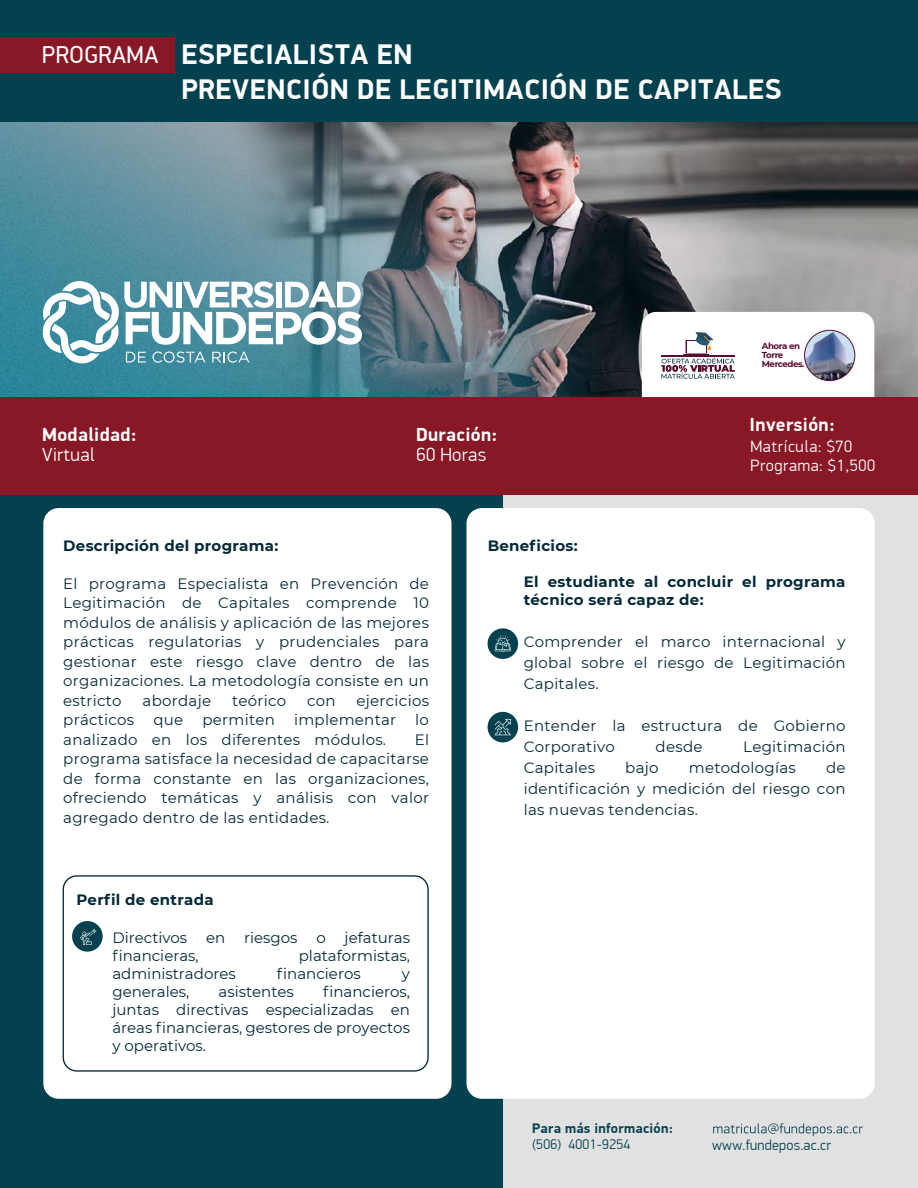
<style>
.page{position:relative;width:918px;height:1188px;background:#fff}
.page>*{position:absolute;margin:0;border:0;box-sizing:border-box;transform-origin:0 0}
.t1{font:700 28.5px/34.3px "PF Din Display Pro";letter-spacing:.02em;color:#fff}
.t2{font:700 19.05px "PF Din Display Pro";letter-spacing:.02em;color:#fff}
.t3{font:300 19.05px "PF Din Display Pro";letter-spacing:.02em;color:#fff}
.t4{font:300 16.5px/19.8px "PF Din Display Pro";letter-spacing:.04em;color:#fff}
.t5{font:15px/19.5px "Montserrat";letter-spacing:.02em;color:#042937;text-align:justify}
.t6{font:700 15px/18px "Montserrat";letter-spacing:.02em;color:#042937}
.t7{font:15px "Montserrat";color:#042937}
.t8{font:300 14.55px "PF Din Display Pro";letter-spacing:.02em;color:#04414f}
.t9{font:700 13.95px "PF Din Display Pro";letter-spacing:.02em;color:#04414f}
.t10{font:300 13.95px "PF Din Display Pro";letter-spacing:.02em;color:#04414f}
.t11{font:700 8.7px/8.7px "Montserrat";letter-spacing:-.05em;color:#5c0a32}
.s1{font-weight:400;font-size:24.45px}
</style>
<div class="page">
<div style="left:0;top:10px;width:918px;height:1178px;background:#e1e1e1"></div>
<img style="left:0;top:121px;width:918px;height:276px">
<div style="left:0;top:0;width:918px;height:121px;background:#04414f"></div>
<div style="left:0;top:37px;width:175px;height:35px;background:#881825"></div>
<div style="left:0;top:429px;width:503px;height:759px;background:#04414f"></div>
<svg style="left:42px;top:281px;width:320px;height:83px;background:#90b8c3"></svg>
<div style="left:43px;top:508px;width:408px;height:591px;background:#fff;border-radius:15px"></div>
<div style="left:467px;top:508px;width:408px;height:591px;background:#fff;border-radius:15px"></div>
<div style="left:63px;top:875px;width:366px;height:197px;border:1px solid #042937;border-radius:14px"></div>
<div style="left:72px;top:921px;width:31px;height:31px;background:#04414f;border-radius:50%"></div>
<svg style="left:80px;top:929px;width:17px;height:16px"></svg>
<div style="left:642px;top:312px;width:232px;height:114px;background:#fff;border-radius:14px"></div>
<svg style="left:661px;top:332px;width:74px;height:47px"></svg>
<img style="left:805px;top:331px;width:50px;height:50px">
<div style="left:804px;top:330px;width:51px;height:51px;border:1px solid #5c0a32;border-radius:50%"></div>
<div style="left:0;top:397px;width:918px;height:98px;background:#881825"></div>
<div style="left:488px;top:628px;width:30px;height:31px;background:#04414f;border-radius:50%"></div>
<svg style="left:495px;top:636px;width:16px;height:16px"></svg>
<div style="left:488px;top:712px;width:30px;height:30px;background:#04414f;border-radius:50%"></div>
<svg style="left:495px;top:719px;width:16px;height:16px"></svg>
<svg style="left:713px;top:1123px;width:150px;height:13px"></svg>
<h1 class="t1" style="left:181px;top:38px;width:602px;text-indent:-139px"><span class="s1">PROGRAMA</span> ESPECIALISTA EN<br>PREVENCIÓN DE LEGITIMACIÓN DE CAPITALES</h1>
<p class="t2" style="left:416px;top:423px;width:83px">Duración:</p>
<p class="t2" style="left:42px;top:423px;width:96px">Modalidad:</p>
<p class="t3" style="left:42px;top:443px;width:54px">Virtual</p>
<p class="t3" style="left:417px;top:444px;width:71px">60 Horas</p>
<p class="t11" style="left:762px;top:342px;width:44px">Ahora en<br>Torre<br>Mercedes.</p>
<p class="t2" style="left:750px;top:413px;width:87px">Inversión:</p>
<p class="t4" style="left:750px;top:436px;width:126px">Matrícula: $70<br>Programa: $1,500</p>
<p class="t6" style="left:63px;top:536px;width:217px">Descripción del programa:</p>
<p class="t5" style="left:63px;top:573px;width:367px">El programa Especialista en Prevención de Legitimación de Capitales comprende 10 módulos de análisis y aplicación de las mejores prácticas regulatorias y prudenciales para gestionar este riesgo clave dentro de las organizaciones. La metodología consiste en un estricto</p>
<p class="t5" style="left:143px;top:690px;width:70px">abordaje</p>
<p class="t5" style="left:232px;top:690px;width:56px">teórico</p>
<p class="t5" style="left:307px;top:690px;width:30px">con</p>
<p class="t5" style="left:357px;top:690px;width:74px">ejercicios</p>
<p class="t5" style="left:63px;top:710px;width:73px">prácticos</p>
<p class="t5" style="left:153px;top:710px;width:31px">que</p>
<p class="t5" style="left:202px;top:710px;width:74px">permiten</p>
<p class="t5" style="left:294px;top:710px;width:104px">implementar</p>
<p class="t5" style="left:415px;top:710px;width:15px">lo</p>
<p class="t5" style="left:63px;top:729px;width:324px">analizado en los diferentes módulos.</p>
<p class="t5" style="left:63px;top:729px;width:367px;text-indent:351px">El programa satisface la necesidad de capacitarse de forma constante en las organizaciones, ofreciendo temáticas y análisis con valor agregado dentro de las entidades.</p>
<p class="t6" style="left:76px;top:890px;width:139px">Perfil de entrada</p>
<p class="t7" style="left:112px;top:928px;width:76px">Directivos</p>
<p class="t5" style="left:206px;top:928px;width:21px">en</p>
<p class="t7" style="left:244px;top:928px;width:55px">riesgos</p>
<p class="t5" style="left:316px;top:928px;width:11px">o</p>
<p class="t7" style="left:345px;top:928px;width:67px">jefaturas</p>
<p class="t7" style="left:112px;top:946px;width:88px">financieras,</p>
<p class="t7" style="left:299px;top:946px;width:113px">plataformistas,</p>
<p class="t7" style="left:112px;top:964px;width:125px">administradores</p>
<p class="t7" style="left:277px;top:964px;width:85px">financieros</p>
<p class="t5" style="left:402px;top:964px;width:10px">y</p>
<p class="t7" style="left:112px;top:982px;width:79px">generales,</p>
<p class="t7" style="left:219px;top:982px;width:77px">asistentes</p>
<p class="t5" style="left:112px;top:982px;width:299px;line-height:18px;text-indent:211px">financieros, juntas directivas especializadas en áreas financieras, gestores de proyectos y operativos.</p>
<p class="t6" style="left:488px;top:536px;width:91px">Beneficios:</p>
<p class="t6" style="left:524px;top:572px;width:323px">El estudiante al concluir el programa técnico será capaz de:</p>
<p class="t5" style="left:524px;top:630px;width:323px;line-height:21px">Comprender el marco internacional y global sobre el riesgo de Legitimación Capitales.</p>
<p class="t5" style="left:524px;top:714px;width:323px;line-height:21px">Entender la estructura de Gobierno<br>Corporativo</p>
<p class="t5" style="left:656px;top:736px;width:48px">desde</p>
<p class="t5" style="left:743px;top:736px;width:104px">Legitimación</p>
<p class="t5" style="left:524px;top:757px;width:73px">Capitales</p>
<p class="t5" style="left:625px;top:757px;width:35px">bajo</p>
<p class="t5" style="left:689px;top:757px;width:109px">metodologías</p>
<p class="t5" style="left:524px;top:756px;width:323px;line-height:21px;text-indent:302px">de identificación y medición del riesgo con las nuevas tendencias.</p>
<p class="t9" style="left:532px;top:1119px;width:143px">Para más información:</p>
<p class="t10" style="left:532px;top:1137px;width:100px">(506) 4001-9254</p>
<p class="t8" style="left:712px;top:1137px;width:120px">www.fundepos.ac.cr</p>
</div>
